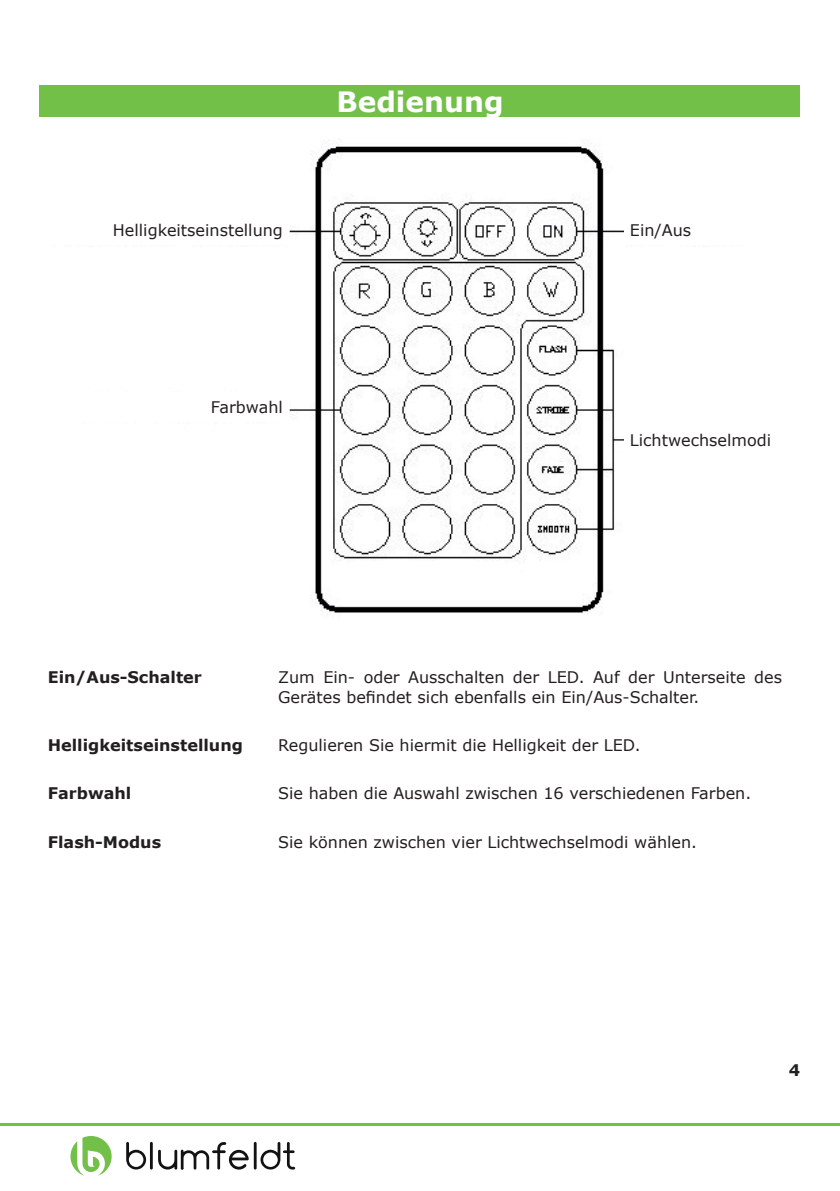
<style>
.page{position:relative;width:840px;height:1191px;background:#fff}
.page>*{position:absolute;margin:0;border:0;box-sizing:border-box;transform-origin:0 0}
.t1{font:700 28px "Verdana";color:#fff}
.t2{font:16px/20px "Verdana";color:#231f20}
.t3{font:700 16px "Verdana";color:#231f20}
</style>
<div class="page">
<hr style="left:0;top:1123px;width:839px;height:2px;background:#73c049">
<div style="left:40px;top:85px;width:759px;height:32px;background:#73c049"></div>
<img style="left:68px;top:139px;width:638px;height:476px">
<div style="left:49px;top:215px;width:239px;height:29px;background:#fff"></div>
<div style="left:624px;top:215px;width:151px;height:29px;background:#fff"></div>
<div style="left:624px;top:420px;width:166px;height:40px;background:#fff"></div>
<div style="left:49px;top:392px;width:239px;height:30px;background:#fff"></div>
<svg style="left:126px;top:1142px;width:20px;height:27px"></svg>
<hr style="left:150px;top:1141px;width:3px;height:28px;background:#111211">
<hr style="left:254px;top:1141px;width:2px;height:28px;background:#111211">
<svg style="left:260px;top:1142px;width:35px;height:27px"></svg>
<svg style="left:158px;top:1142px;width:90px;height:27px"></svg>
<svg style="left:70px;top:1136px;width:42px;height:39px"></svg>
<h1 class="t1" style="left:336px;top:82px;width:169px">Bedienung</h1>
<p class="t2" style="left:113px;top:220px;width:171px">Helligkeitseinstellung</p>
<p class="t2" style="left:629px;top:220px;width:63px">Ein/Aus</p>
<p class="t2" style="left:211px;top:397px;width:73px">Farbwahl</p>
<p class="t2" style="left:629px;top:430px;width:143px">Lichtwechselmodi</p>
<p class="t3" style="left:48px;top:665px;width:155px">Ein/Aus-Schalter</p>
<p class="t2" style="left:278px;top:667px;width:505px">Zum Ein- oder Ausschalten der LED. Auf der Unterseite des<br>Gerätes befindet sich ebenfalls ein Ein/Aus-Schalter.</p>
<p class="t3" style="left:48px;top:734px;width:197px">Helligkeitseinstellung</p>
<p class="t2" style="left:278px;top:735px;width:360px">Regulieren Sie hiermit die Helligkeit der LED.</p>
<p class="t3" style="left:48px;top:782px;width:85px">Farbwahl</p>
<p class="t2" style="left:278px;top:783px;width:470px">Sie haben die Auswahl zwischen 16 verschiedenen Farben.</p>
<p class="t3" style="left:48px;top:830px;width:115px">Flash-Modus</p>
<p class="t2" style="left:278px;top:831px;width:416px">Sie können zwischen vier Lichtwechselmodi wählen.</p>
<p class="t3" style="left:788px;top:1058px;width:13px">4</p>
</div>
